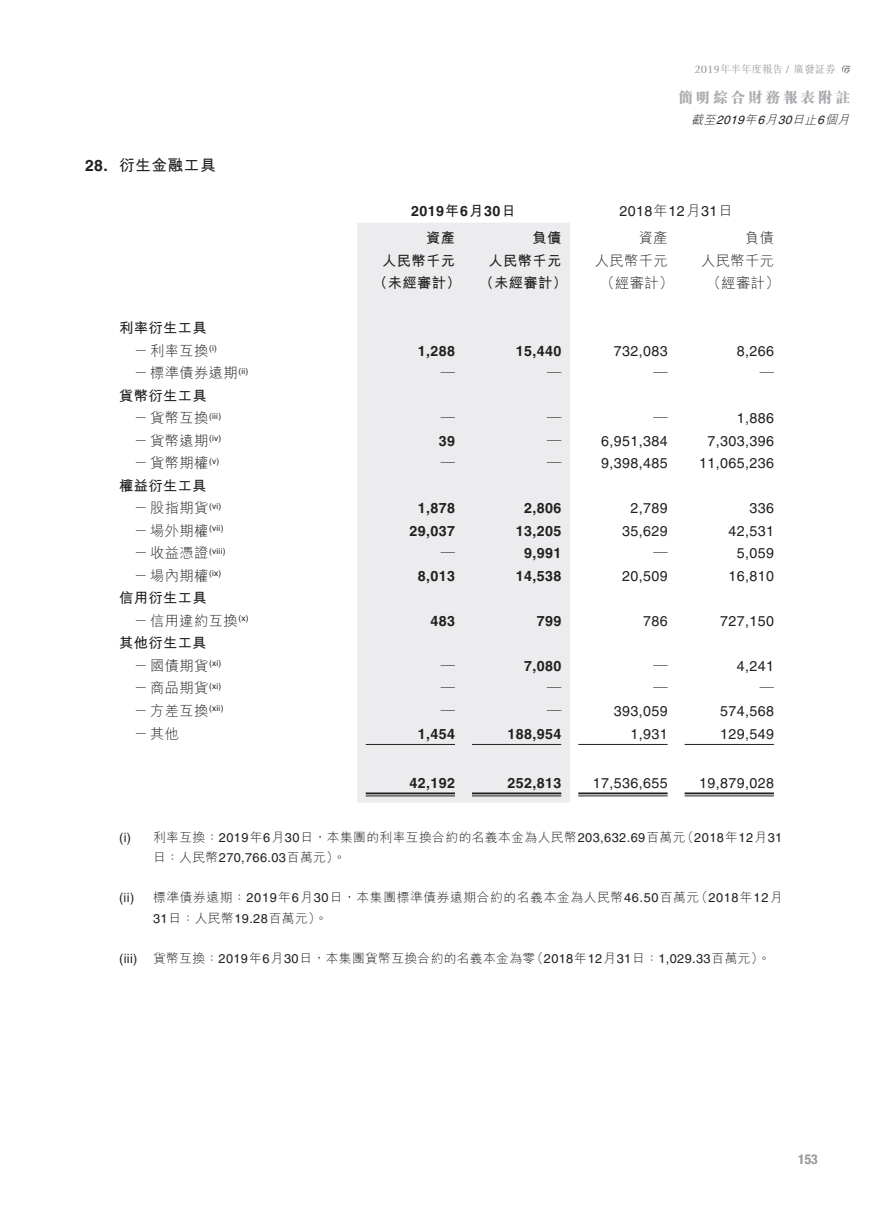
<style>
.page{position:relative;width:893px;height:1212px;background:#fff}
.page>*{position:absolute;margin:0;border:0;box-sizing:border-box;transform-origin:0 0}
.t1{font:700 15.75px "M Hei HK";letter-spacing:.03em;color:#231f20}
.t2{font:800 15px "M Sung HK";letter-spacing:.165em;color:#a8a9ad}
.t3{font:14.25px "Helvetica LT Std";letter-spacing:.03em;color:#231f20}
.t4{font:300 14.25px/22.5px "M Hei HK";letter-spacing:.03em;color:#231f20}
.t5{font:700 14.25px/22.5px "M Hei HK";letter-spacing:.03em;color:#231f20}
.t6{font:700 14.25px "Helvetica LT Std";letter-spacing:.03em;color:#231f20}
.t7{font:700 condensed 13.5px "Helvetica Neue LT Std";color:#939598}
.t8{font:300 12.75px/20.2px "M Hei HK";letter-spacing:.035em;color:#231f20}
.t9{font:12.75px "Helvetica LT Std";color:#231f20}
.t10{font:italic 300 12px "M Hei HK";color:#231f20}
.t11{font:300 10.5px "M Sung HK";color:#939598}
.t12{font:8.25px "Helvetica LT Std";color:#231f20}
.s1{font-family:"Helvetica LT Std"}
.s2{font-weight:300}
.s3{font-family:"Ellington MT Std";font-weight:400}
.s4{font-family:"Helvetica LT Std";font-weight:400}
.s5{font-family:"M Hei HK"}
.s6{font-family:"M Hei HK";font-weight:300}
.s7{font-family:"M Hei HK";font-weight:300;font-size:14.25px}
.s8{font-weight:700}
</style>
<div class="page">
<svg style="left:842px;top:65px;width:8px;height:8px"></svg>
<div style="left:357px;top:223px;width:213px;height:579px;background:#ececee"></div>
<hr style="left:366px;top:744px;width:89px;height:1px;background:#231f20">
<hr style="left:472px;top:744px;width:89px;height:1px;background:#231f20">
<hr style="left:578px;top:744px;width:90px;height:1px;background:#231f20">
<hr style="left:685px;top:744px;width:89px;height:1px;background:#231f20">
<hr style="left:366px;top:792px;width:89px;height:2px;background:#231f20">
<hr style="left:366px;top:795px;width:89px;height:1px;background:#231f20">
<hr style="left:472px;top:792px;width:89px;height:2px;background:#231f20">
<hr style="left:472px;top:795px;width:89px;height:1px;background:#231f20">
<hr style="left:578px;top:792px;width:90px;height:2px;background:#231f20">
<hr style="left:578px;top:795px;width:90px;height:1px;background:#231f20">
<hr style="left:685px;top:792px;width:89px;height:2px;background:#231f20">
<hr style="left:685px;top:795px;width:89px;height:1px;background:#231f20">
<p class="t1" style="left:85px;top:154px;width:132px"><span class="s1">28.</span> 衍生金融工具</p>
<p class="t5" style="left:134px;top:316px;width:85px;text-indent:-15px">利率衍生工具<span class="s2">－利率互換</span><sup>(i)</sup></p>
<p class="t11" style="left:695px;top:62px;width:143px"><span class="s3">2019</span>年半年度報告 <span class="s4">/</span> 廣發証券</p>
<p class="t2" style="left:678px;top:90px;width:174px">簡明綜合財務報表附註</p>
<p class="t10" style="left:691px;top:114px;width:163px">截至<span class="s4">2019</span>年<span class="s4">6</span>月<span class="s4">30</span>日止<span class="s4">6</span>個月</p>
<p class="t6" style="left:411px;top:203px;width:106px">2019<span class="s5">年</span>6<span class="s5">月</span>30<span class="s5">日</span></p>
<p class="t3" style="left:620px;top:203px;width:115px">2018<span class="s6">年</span>12<span class="s6">月</span>31<span class="s6">日</span></p>
<p class="t5" style="left:426px;top:226px;width:30px">資產</p>
<p class="t5" style="left:532px;top:226px;width:30px">負債</p>
<p class="t4" style="left:639px;top:227px;width:30px">資產</p>
<p class="t4" style="left:745px;top:227px;width:30px">負債</p>
<p class="t5" style="left:382px;top:248px;width:74px">人民幣千元</p>
<p class="t5" style="left:488px;top:248px;width:74px">人民幣千元</p>
<p class="t4" style="left:595px;top:249px;width:74px">人民幣千元</p>
<p class="t4" style="left:701px;top:249px;width:74px">人民幣千元</p>
<p class="t5" style="left:373px;top:271px;width:89px">（未經審計）</p>
<p class="t5" style="left:480px;top:271px;width:89px">（未經審計）</p>
<p class="t4" style="left:600px;top:272px;width:74px">（經審計）</p>
<p class="t4" style="left:707px;top:272px;width:74px">（經審計）</p>
<p class="t6" style="left:418px;top:342px;width:39px">1,288</p>
<p class="t6" style="left:516px;top:342px;width:47px">15,440</p>
<p class="t3" style="left:614px;top:343px;width:55px">732,083</p>
<p class="t3" style="left:737px;top:343px;width:39px">8,266</p>
<p class="t4" style="left:134px;top:362px;width:116px">－標準債券遠期<sup>(ii)</sup></p>
<p class="t5" style="left:441px;top:361px;width:16px">—</p>
<p class="t5" style="left:547px;top:361px;width:16px">—</p>
<p class="t4" style="left:653px;top:362px;width:16px">—</p>
<p class="t4" style="left:760px;top:362px;width:16px">—</p>
<p class="t5" style="left:134px;top:383px;width:89px;text-indent:-15px">貨幣衍生工具<span class="s2">－貨幣互換</span><sup>(iii)</sup></p>
<p class="t5" style="left:441px;top:406px;width:16px">—</p>
<p class="t5" style="left:547px;top:406px;width:16px">—</p>
<p class="t4" style="left:653px;top:407px;width:16px">—</p>
<p class="t3" style="left:737px;top:410px;width:39px">1,886</p>
<p class="t4" style="left:134px;top:429px;width:89px">－貨幣遠期<sup>(iv)</sup></p>
<p class="t6" style="left:439px;top:432px;width:18px">39</p>
<p class="t5" style="left:547px;top:428px;width:16px">—</p>
<p class="t3" style="left:601px;top:433px;width:68px">6,951,384</p>
<p class="t3" style="left:707px;top:433px;width:68px">7,303,396</p>
<p class="t4" style="left:134px;top:452px;width:87px">－貨幣期權<sup>(v)</sup></p>
<p class="t5" style="left:441px;top:451px;width:16px">—</p>
<p class="t5" style="left:547px;top:451px;width:16px">—</p>
<p class="t3" style="left:601px;top:455px;width:68px">9,398,485</p>
<p class="t3" style="left:699px;top:455px;width:76px">11,065,236</p>
<p class="t5" style="left:134px;top:473px;width:89px;text-indent:-15px">權益衍生工具<span class="s2">－股指期貨</span><sup>(vi)</sup></p>
<p class="t6" style="left:418px;top:500px;width:39px">1,878</p>
<p class="t6" style="left:524px;top:500px;width:39px">2,806</p>
<p class="t3" style="left:630px;top:500px;width:39px">2,789</p>
<p class="t3" style="left:749px;top:500px;width:26px">336</p>
<p class="t4" style="left:134px;top:519px;width:91px">－場外期權<sup>(vii)</sup></p>
<p class="t6" style="left:409px;top:522px;width:47px">29,037</p>
<p class="t6" style="left:516px;top:522px;width:47px">13,205</p>
<p class="t3" style="left:622px;top:523px;width:47px">35,629</p>
<p class="t3" style="left:728px;top:523px;width:47px">42,531</p>
<p class="t12" style="left:134px;top:546px;width:93px"><span class="s7">－收益憑證</span>(viii)</p>
<p class="t5" style="left:441px;top:541px;width:16px">—</p>
<p class="t6" style="left:524px;top:545px;width:39px">9,991</p>
<p class="t4" style="left:653px;top:542px;width:16px">—</p>
<p class="t3" style="left:737px;top:545px;width:39px">5,059</p>
<p class="t4" style="left:134px;top:564px;width:89px">－場內期權<sup>(ix)</sup></p>
<p class="t6" style="left:418px;top:567px;width:39px">8,013</p>
<p class="t6" style="left:516px;top:567px;width:47px">14,538</p>
<p class="t3" style="left:622px;top:568px;width:47px">20,509</p>
<p class="t3" style="left:728px;top:568px;width:47px">16,810</p>
<p class="t4" style="left:134px;top:587px;width:116px;text-indent:-15px"><span class="s8">信用衍生工具<br></span>－信用違約互換<sup>(x)</sup></p>
<p class="t6" style="left:430px;top:612px;width:26px">483</p>
<p class="t6" style="left:537px;top:612px;width:26px">799</p>
<p class="t3" style="left:643px;top:613px;width:26px">786</p>
<p class="t3" style="left:720px;top:613px;width:55px">727,150</p>
<p class="t5" style="left:134px;top:631px;width:89px;text-indent:-15px">其他衍生工具<span class="s2">－國債期貨</span><sup>(xi)</sup></p>
<p class="t5" style="left:441px;top:653px;width:16px">—</p>
<p class="t6" style="left:524px;top:657px;width:39px">7,080</p>
<p class="t4" style="left:653px;top:654px;width:16px">—</p>
<p class="t3" style="left:737px;top:658px;width:39px">4,241</p>
<p class="t4" style="left:134px;top:677px;width:89px">－商品期貨<sup>(xi)</sup></p>
<p class="t5" style="left:441px;top:676px;width:16px">—</p>
<p class="t5" style="left:547px;top:676px;width:16px">—</p>
<p class="t4" style="left:653px;top:677px;width:16px">—</p>
<p class="t4" style="left:760px;top:677px;width:16px">—</p>
<p class="t4" style="left:134px;top:699px;width:91px">－方差互換<sup>(xii)</sup></p>
<p class="t5" style="left:441px;top:698px;width:16px">—</p>
<p class="t5" style="left:547px;top:698px;width:16px">—</p>
<p class="t3" style="left:614px;top:703px;width:55px">393,059</p>
<p class="t3" style="left:720px;top:703px;width:55px">574,568</p>
<p class="t4" style="left:134px;top:722px;width:47px">－其他</p>
<p class="t6" style="left:418px;top:725px;width:39px">1,454</p>
<p class="t6" style="left:507px;top:725px;width:55px">188,954</p>
<p class="t3" style="left:630px;top:725px;width:39px">1,931</p>
<p class="t3" style="left:720px;top:725px;width:55px">129,549</p>
<p class="t6" style="left:409px;top:774px;width:47px">42,192</p>
<p class="t6" style="left:507px;top:774px;width:55px">252,813</p>
<p class="t3" style="left:593px;top:775px;width:76px">17,536,655</p>
<p class="t3" style="left:699px;top:775px;width:76px">19,879,028</p>
<p class="t8" style="left:153px;top:827px;width:631px;text-indent:-34px"><span class="s4">(i)</span> 利率互換：<span class="s4">2019</span>年<span class="s4">6</span>月<span class="s4">30</span>日，本集團的利率互換合約的名義本金為人民幣<span class="s4">203,632.69</span>百萬元（<span class="s4">2018</span>年<span class="s4">12</span>月<span class="s4">31</span>日：人民幣<span class="s4">270,766.03</span>百萬元）。</p>
<p class="t9" style="left:119px;top:890px;width:17px">(ii)</p>
<p class="t8" style="left:153px;top:887px;width:631px">標準債券遠期：<span class="s4">2019</span>年<span class="s4">6</span>月<span class="s4">30</span>日，本集團標準債券遠期合約的名義本金為人民幣<span class="s4">46.50</span>百萬元（<span class="s4">2018</span>年<span class="s4">12</span>月<br><span class="s4">31</span>日：人民幣<span class="s4">19.28</span>百萬元）。</p>
<p class="t8" style="left:119px;top:948px;width:653px"><span class="s4">(iii)</span> 貨幣互換：<span class="s4">2019</span>年<span class="s4">6</span>月<span class="s4">30</span>日，本集團貨幣互換合約的名義本金為零（<span class="s4">2018</span>年<span class="s4">12</span>月<span class="s4">31</span>日：<span class="s4">1,029.33</span>百萬元）。</p>
<p class="t7" style="left:798px;top:1151px;width:21px">153</p>
</div>
